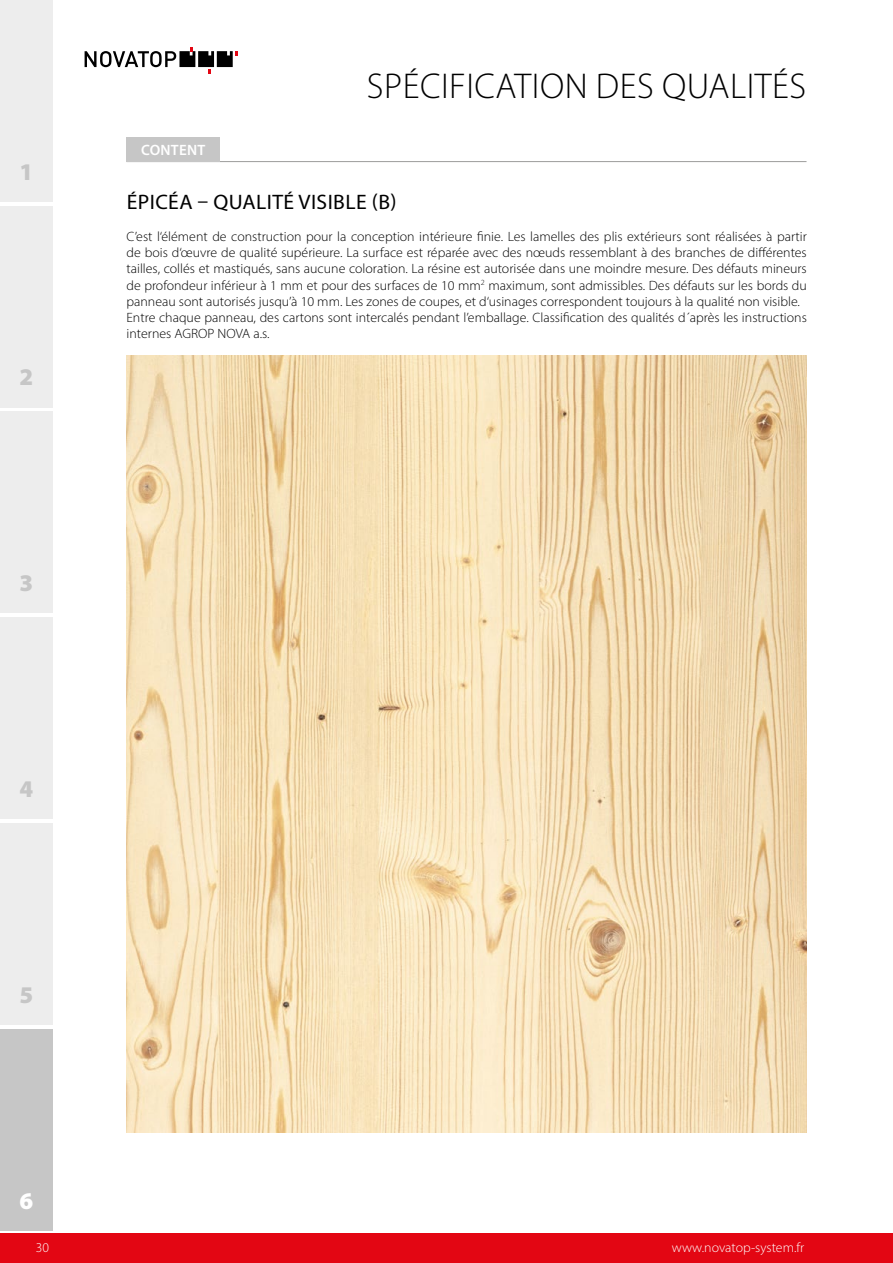
<style>
.page{position:relative;width:893px;height:1263px;background:#fff}
.page>*{position:absolute;margin:0;border:0;box-sizing:border-box;transform-origin:0 0}
.t1{font:300 36px "Myriad Pro";letter-spacing:.015em;color:#000}
.t2{font:900 24px "Myriad Pro";color:#c6c6c6}
.t3{font:900 24px "Myriad Pro";color:#fff}
.t4{font:21px "Myriad Pro";letter-spacing:.02em;color:#000}
.t5{font:600 15px "Myriad Pro";letter-spacing:.015em;color:#fff}
.t6{font:300 13.5px/16.2px "Myriad Pro";color:#000}
.t7{font:300 13.5px "Myriad Pro";color:#fff}
</style>
<div class="page">
<hr style="left:126px;top:161px;width:680px;height:1px;background:#9d9d9c">
<div style="left:0;top:1233px;width:893px;height:30px;background:#e30613"></div>
<svg style="left:85px;top:47px;width:153px;height:26px"></svg>
<img style="left:126px;top:355px;width:681px;height:777px">
<div style="left:0;top:0;width:53px;height:201px;background:#ededed"></div>
<div style="left:0;top:206px;width:53px;height:201px;background:#ededed"></div>
<div style="left:0;top:411px;width:53px;height:202px;background:#ededed"></div>
<div style="left:0;top:617px;width:53px;height:202px;background:#ededed"></div>
<div style="left:0;top:823px;width:53px;height:201px;background:#ededed"></div>
<div style="left:0;top:1029px;width:53px;height:201px;background:#c6c6c6"></div>
<div style="left:126px;top:137px;width:94px;height:25px;background:#c6c6c6"></div>
<h2 class="t2" style="left:20px;top:156px;width:15px">1</h2>
<h2 class="t2" style="left:20px;top:361px;width:15px">2</h2>
<h2 class="t2" style="left:20px;top:567px;width:15px">3</h2>
<h2 class="t2" style="left:20px;top:773px;width:15px">4</h2>
<h2 class="t2" style="left:20px;top:979px;width:15px">5</h2>
<h2 class="t3" style="left:20px;top:1184px;width:15px">6</h2>
<p class="t5" style="left:141px;top:140px;width:66px">CONTENT</p>
<h1 class="t1" style="left:367px;top:65px;width:441px">SPÉCIFICATION DES QUALITÉS</h1>
<h3 class="t4" style="left:127px;top:189px;width:271px">ÉPICÉA – QUALITÉ VISIBLE (B)</h3>
<p class="t6" style="left:126px;top:228px;width:682px">C’est l‘élément de construction pour la conception intérieure finie. Les lamelles des plis extérieurs sont réalisées à partir de bois d‘œuvre de qualité supérieure. La surface est réparée avec des nœuds ressemblant à des branches de différentes tailles, collés et mastiqués, sans aucune coloration. La résine est autorisée dans une moindre mesure. Des défauts mineurs de profondeur inférieur à 1 mm et pour des surfaces de 10 mm<sup>2</sup> maximum, sont admissibles. Des défauts sur les bords du panneau sont autorisés jusqu’à 10 mm. Les zones de coupes, et d‘usinages correspondent toujours à la qualité non visible.<br>Entre chaque panneau, des cartons sont intercalés pendant l’emballage. Classification des qualités d´après les instructions internes AGROP NOVA a.s.</p>
<p class="t7" style="left:36px;top:1239px;width:15px">30</p>
<p class="t7" style="left:672px;top:1239px;width:134px">www.novatop-system.fr</p>
</div>
